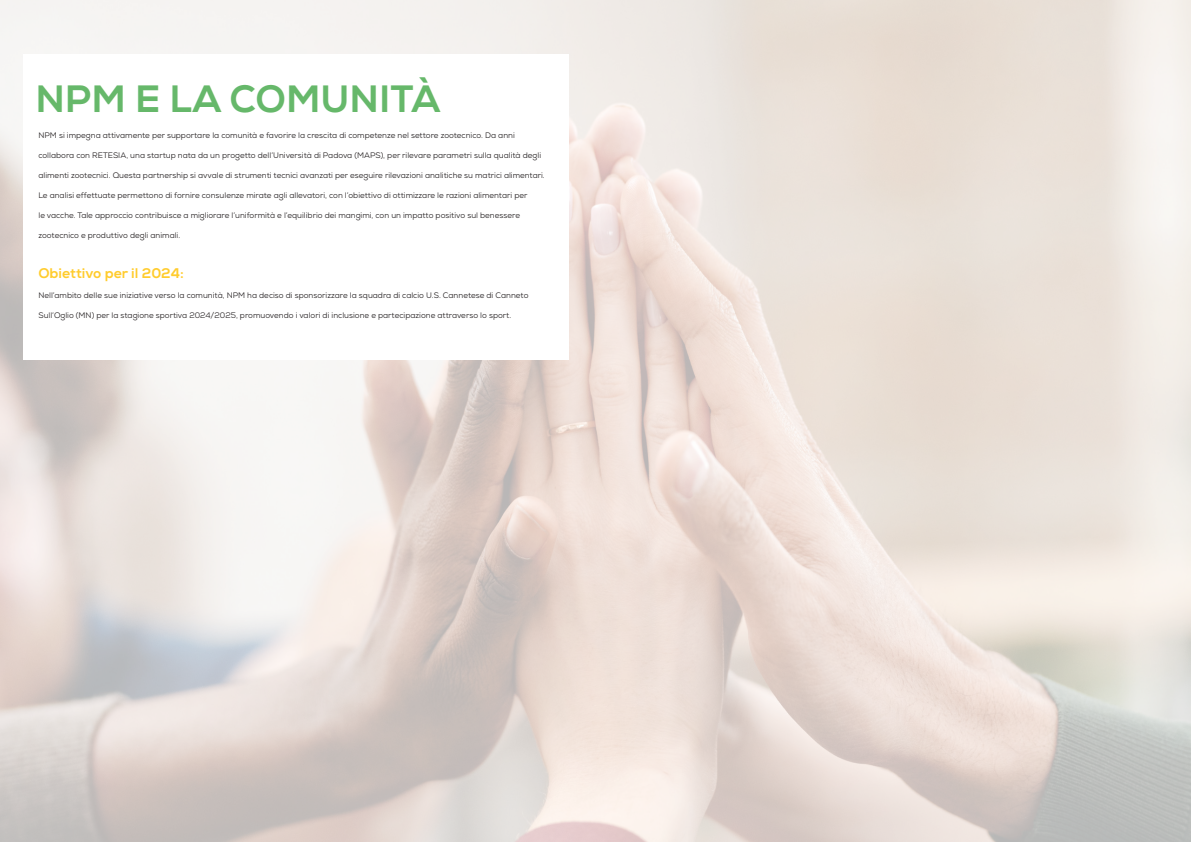
<style>
.page{position:relative;width:1191px;height:842px;background:#fff}
.page>*{position:absolute;margin:0;border:0;box-sizing:border-box;transform-origin:0 0}
.t1{font:800 38px "Nexa";color:#66b86a}
.t2{font:800 14px "Nexa";color:#ffcc2e}
.t3{font:8px "Nexa";color:#231f20}
</style>
<div class="page">
<h1 class="t1" style="left:35px;top:76px;width:407px">NPM E LA COMUNITÀ</h1>
<p class="t3" style="left:38px;top:130px;width:478px">NPM si impegna attivamente per supportare la comunità e favorire la crescita di competenze nel settore zootecnico. Da anni</p>
<p class="t3" style="left:38px;top:150px;width:504px">collabora con RETESIA, una startup nata da un progetto dell’Università di Padova (MAPS), per rilevare parametri sulla qualità degli</p>
<p class="t3" style="left:38px;top:170px;width:508px">alimenti zootecnici. Questa partnership si avvale di strumenti tecnici avanzati per eseguire rilevazioni analitiche su matrici alimentari.</p>
<p class="t3" style="left:38px;top:190px;width:490px">Le analisi effettuate permettono di fornire consulenze mirate agli allevatori, con l’obiettivo di ottimizzare le razioni alimentari per</p>
<p class="t3" style="left:38px;top:210px;width:483px">le vacche. Tale approccio contribuisce a migliorare l’uniformità e l’equilibrio dei mangimi, con un impatto positivo sul benessere</p>
<p class="t3" style="left:38px;top:230px;width:143px">zootecnico e produttivo degli animali.</p>
<h2 class="t2" style="left:38px;top:264px;width:147px">Obiettivo per il 2024:</h2>
<p class="t3" style="left:38px;top:290px;width:491px">Nell’ambito delle sue iniziative verso la comunità, NPM ha deciso di sponsorizzare la squadra di calcio U.S. Cannetese di Canneto</p>
<p class="t3" style="left:38px;top:310px;width:474px">Sull’Oglio (MN) per la stagione sportiva 2024/2025, promuovendo i valori di inclusione e partecipazione attraverso lo sport.</p>
</div>
